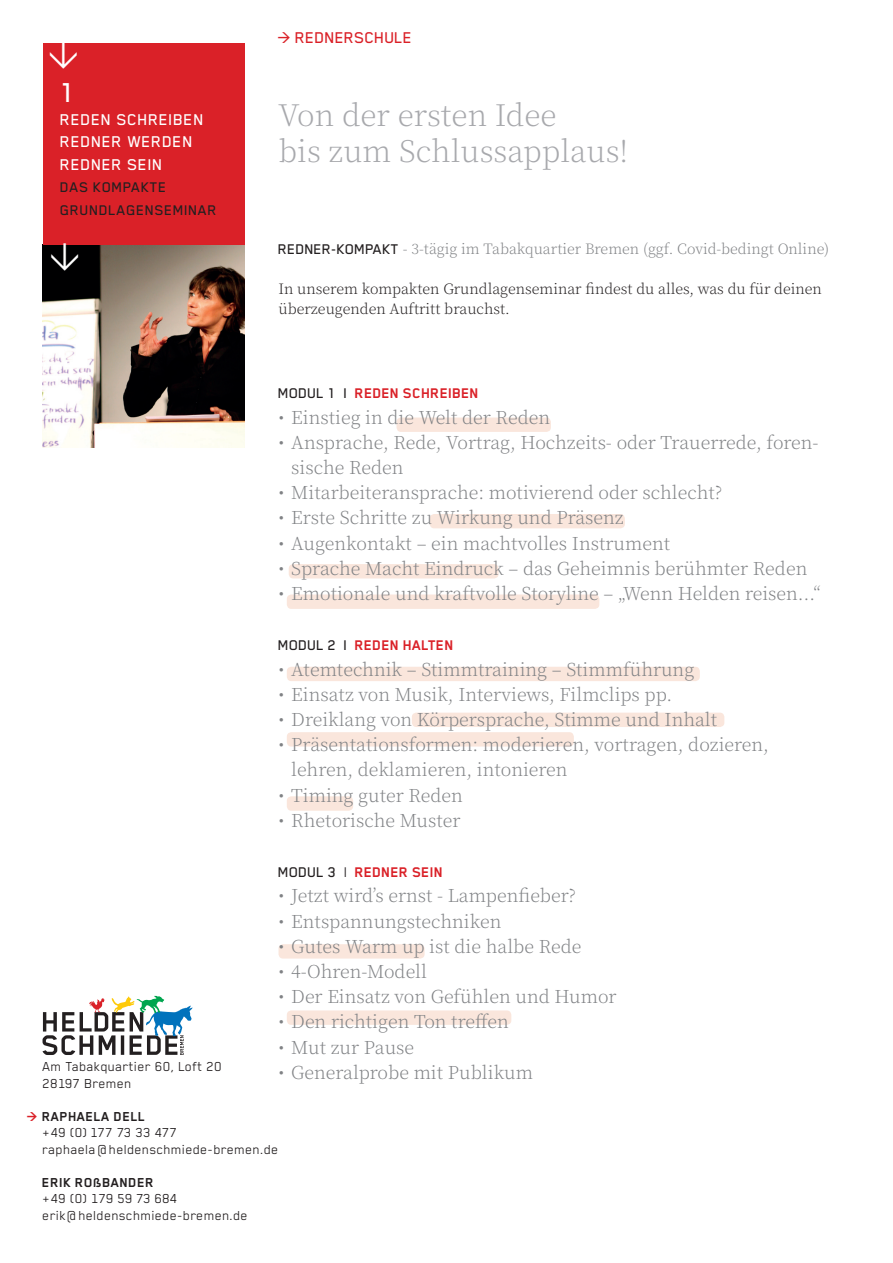
<style>
.page{position:relative;width:893px;height:1263px;background:#fff}
.page>*{position:absolute;margin:0;border:0;box-sizing:border-box;transform-origin:0 0}
.t1{font:500 31.5px "Blender";color:#fff}
.t2{font:200 30px/36px "Noto Serif JP";color:#a8a9ad}
.t3{font:200 18px/25.2px "Noto Serif JP";color:#808285}
.t4{font:500 18px/22.5px "Blender";letter-spacing:.03em;color:#fff}
.t5{font:500 18px "Blender";color:#da2128}
.t6{font:700 16.2px "Blender";color:#da2128}
.t7{font:500 16.2px/22.5px "Blender";letter-spacing:.03em;color:#231f20}
.t8{font:15px/16.5px "Blender";letter-spacing:.02em;color:#231f20}
.t9{font:700 15px "Blender";letter-spacing:.02em;color:#231f20}
.t10{font:200 14.4px/19.8px "Noto Serif JP";color:#231f20}
.t11{font:200 14.4px "Noto Serif JP";color:#808285}
.s1{font-family:"Blender";font-weight:500;font-size:16.2px;color:#231f20}
.s2{font-weight:500;color:#231f20}
.s3{font-weight:400;color:#231f20}
.s4{font-weight:700;color:#da2128}
.s5{font-weight:700}
</style>
<div class="page">
<img style="left:43px;top:244px;width:201px;height:204px">
<div style="left:43px;top:43px;width:201px;height:201px;background:#da2128"></div>
<div style="left:396px;top:417px;width:155px;height:15px;background:#fae6dc;border-radius:4px"></div>
<div style="left:430px;top:514px;width:195px;height:14px;background:#fae6dc;border-radius:4px"></div>
<div style="left:287px;top:594px;width:312px;height:15px;background:#fae6dc;border-radius:4px"></div>
<div style="left:289px;top:564px;width:210px;height:14px;background:#fae6dc;border-radius:4px"></div>
<div style="left:287px;top:667px;width:413px;height:14px;background:#fae6dc;border-radius:4px"></div>
<div style="left:412px;top:713px;width:312px;height:14px;background:#fae6dc;border-radius:4px"></div>
<div style="left:287px;top:732px;width:287px;height:14px;background:#fae6dc;border-radius:4px"></div>
<div style="left:287px;top:796px;width:66px;height:15px;background:#fae6dc;border-radius:4px"></div>
<div style="left:279px;top:944px;width:146px;height:14px;background:#fae6dc;border-radius:4px"></div>
<div style="left:287px;top:1010px;width:224px;height:15px;background:#fae6dc;border-radius:4px"></div>
<svg style="left:43px;top:996px;width:150px;height:59px"></svg>
<svg style="left:51px;top:244px;width:27px;height:27px"></svg>
<h1 class="t1" style="left:61px;top:74px;width:18px">1</h1>
<p class="t4" style="left:61px;top:107px;width:145px">REDEN SCHREIBEN<br>REDNER WERDEN<br>REDNER SEIN</p>
<p class="t7" style="left:61px;top:175px;width:158px">DAS KOMPAKTE<br>GRUNDLAGENSEMINAR</p>
<p class="t5" style="left:279px;top:27px;width:136px">&gt; REDNERSCHULE</p>
<h2 class="t2" style="left:279px;top:97px;width:351px">Von der ersten Idee<br>bis zum Schlussapplaus!</h2>
<p class="t11" style="left:279px;top:241px;width:552px"><span class="s1">REDNER-KOMPAKT</span> - 3-tägig im Tabakquartier Bremen (ggf. Covid-bedingt Online)</p>
<p class="t10" style="left:279px;top:279px;width:545px">In unserem kompakten Grundlagenseminar findest du alles, was du für deinen überzeugenden Auftritt brauchst.</p>
<p class="t6" style="left:279px;top:384px;width:202px"><span class="s2">MODUL 1 I</span> REDEN SCHREIBEN</p>
<p class="t3" style="left:279px;top:405px;width:273px">• Einstieg in die Welt der Reden</p>
<p class="t3" style="left:291px;top:430px;width:529px;text-indent:-13px">• Ansprache, Rede, Vortrag, Hochzeits- oder Trauerrede, foren&shy;sische Reden</p>
<p class="t3" style="left:279px;top:480px;width:445px">• Mitarbeiteransprache: motivierend oder schlecht?</p>
<p class="t3" style="left:279px;top:505px;width:347px">• Erste Schritte zu Wirkung und Präsenz</p>
<p class="t3" style="left:279px;top:531px;width:393px">• Augenkontakt – ein machtvolles Instrument</p>
<p class="t3" style="left:279px;top:556px;width:530px">• Sprache Macht Eindruck – das Geheimnis berühmter Reden</p>
<p class="t3" style="left:279px;top:581px;width:544px">• Emotionale und kraftvolle Storyline – „Wenn Helden reisen…“</p>
<p class="t6" style="left:279px;top:636px;width:177px"><span class="s2">MODUL 2 I</span> REDEN HALTEN</p>
<p class="t3" style="left:279px;top:657px;width:417px">• Atemtechnik – Stimmtraining – Stimmführung</p>
<p class="t3" style="left:279px;top:682px;width:395px">• Einsatz von Musik, Interviews, Filmclips pp.</p>
<p class="t3" style="left:279px;top:707px;width:440px">• Dreiklang von Körpersprache, Stimme und Inhalt</p>
<p class="t3" style="left:291px;top:732px;width:479px;text-indent:-13px">• Präsentationsformen: moderieren, vortragen, dozieren, lehren, deklamieren, intonieren</p>
<p class="t3" style="left:279px;top:783px;width:186px">• Timing guter Reden</p>
<p class="t3" style="left:279px;top:808px;width:183px">• Rhetorische Muster</p>
<p class="t6" style="left:279px;top:863px;width:167px"><span class="s2">MODUL 3</span> <span class="s3">I</span> REDNER SEIN</p>
<p class="t3" style="left:279px;top:883px;width:299px">• Jetzt wird’s ernst - Lampenfieber?</p>
<p class="t3" style="left:279px;top:909px;width:224px">• Entspannungstechniken</p>
<p class="t3" style="left:279px;top:934px;width:305px">• Gutes Warm up ist die halbe Rede</p>
<p class="t3" style="left:279px;top:959px;width:150px">• 4-Ohren-Modell</p>
<p class="t3" style="left:279px;top:984px;width:340px">• Der Einsatz von Gefühlen und Humor</p>
<p class="t3" style="left:279px;top:1009px;width:232px">• Den richtigen Ton treffen</p>
<p class="t3" style="left:279px;top:1035px;width:137px">• Mut zur Pause</p>
<p class="t8" style="left:43px;top:1058px;width:181px">Am Tabakquartier 60, Loft 20</p>
<p class="t3" style="left:279px;top:1060px;width:256px">• Generalprobe mit Publikum</p>
<p class="t8" style="left:43px;top:1074px;width:91px">28197 Bremen</p>
<p class="t8" style="left:43px;top:1107px;width:237px;text-indent:-15px"><span class="s4">&gt;</span> <span class="s5">RAPHAELA DELL<br></span>+49 {0} 177 73 33 477<br>raphaela@ heldenschmiede-bremen.de</p>
<p class="t9" style="left:43px;top:1174px;width:113px">ERIK ROßBANDER</p>
<p class="t8" style="left:43px;top:1190px;width:207px">+49 {0} 179 59 73 684<br>erik@ heldenschmiede-bremen.de</p>
</div>
